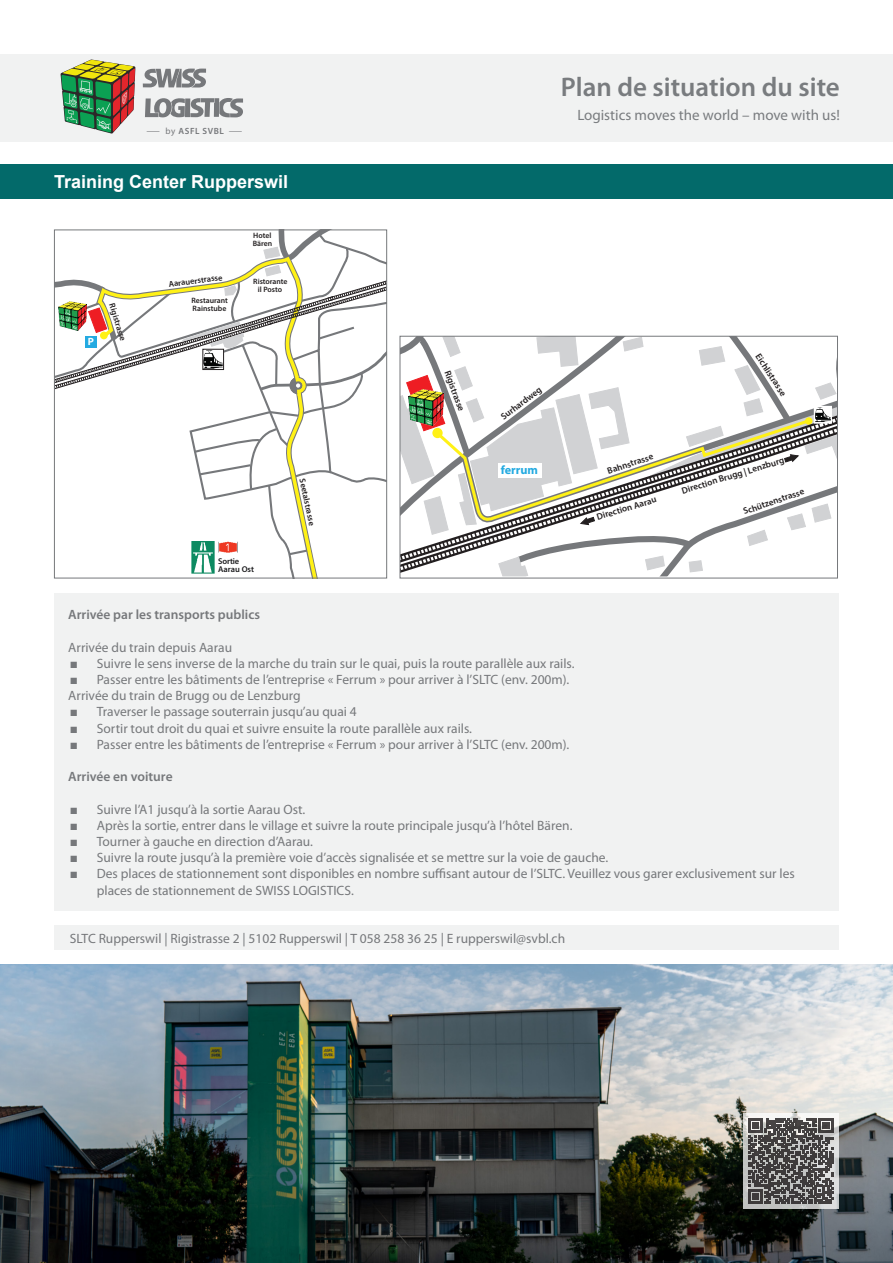
<style>
.page{position:relative;width:893px;height:1263px;background:#fff}
.page>*{position:absolute;margin:0;border:0;box-sizing:border-box;transform-origin:0 0}
.t1{font:600 27px "Myriad Pro";color:#797c7f}
.t2{font:700 18px "Arial";color:#fff}
.t3{font:15px "Myriad Pro";color:#797c7f}
.t4{font:13.5px/16.2px "Myriad Pro";color:#76787b}
.t5{font:600 13.5px "Myriad Pro";color:#76787b}
.t6{font:700 12.15px "Myriad Pro";color:#24aae1}
.t7{font:700 10.5px "Myriad Pro";color:#fff}
.t8{font:600 9.15px "Myriad Pro";color:#231f20}
.t9{font:600 9px "Myriad Pro";letter-spacing:.06em;color:#76787b}
.t10{font:600 8.4px "Myriad Pro";color:#231f20}
.t11{font:600 8.4px/8.4px "Myriad Pro";letter-spacing:-.01em;color:#1b1b1d}
.t12{font:600 7.8px/7.8px "Myriad Pro";color:#231f20;text-align:center}
.s1{font-weight:400}
.s2{font-family:"Arial"}
</style>
<div class="page">
<svg style="left:0;top:54px;width:893px;height:88px;fill:#f1f2f2"></svg>
<div style="left:0;top:165px;width:893px;height:34px;background:#036a6a"></div>
<img style="left:0;top:965px;width:893px;height:298px">
<div style="left:54px;top:593px;width:785px;height:318px;background:#f1f2f2"></div>
<div style="left:54px;top:925px;width:785px;height:25px;background:#f1f2f2"></div>
<svg style="left:56px;top:232px;width:329px;height:344px"></svg>
<div style="left:203px;top:349px;width:21px;height:21px;border:1px solid #231f20"></div>
<img style="left:203px;top:350px;width:21px;height:19px">
<img style="left:192px;top:541px;width:22px;height:32px">
<img style="left:219px;top:541px;width:19px;height:11px">
<div style="left:86px;top:336px;width:11px;height:11px;background:#24aae1"></div>
<img style="left:58px;top:302px;width:29px;height:29px">
<div style="left:54px;top:230px;width:333px;height:348px;border:1px solid #76787b"></div>
<svg style="left:402px;top:338px;width:434px;height:238px"></svg>
<img style="left:814px;top:407px;width:18px;height:16px">
<img style="left:408px;top:389px;width:35px;height:36px">
<div style="left:400px;top:336px;width:438px;height:242px;border:1px solid #76787b"></div>
<svg style="left:743px;top:1113px;width:96px;height:96px"></svg>
<svg style="left:748px;top:1118px;width:85px;height:85px;background:#686666"></svg>
<p class="t9" style="left:147px;top:125px;width:97px"><span class="s1">— by</span> ASFL SVBL <span class="s1">—</span></p>
<h2 class="t2" style="left:54px;top:170px;width:236px">Training Center Rupperswil</h2>
<p class="t12" style="left:253px;top:231px;width:20px">Hotel</p>
<p class="t7" style="left:88px;top:335px;width:8px">P</p>
<p class="t10" style="left:117px;top:302px;width:41px;rotate:73deg">Rigistrasse</p>
<p class="t12" style="left:253px;top:239px;width:21px">Bären</p>
<p class="t10" style="left:168px;top:279px;width:56px;rotate:-7deg">Aarauerstrasse</p>
<p class="t12" style="left:253px;top:277px;width:36px">Ristorante il Posto</p>
<p class="t12" style="left:191px;top:296px;width:38px;text-align:left">Restaurant<br>Rainstube</p>
<p class="t11" style="left:218px;top:557px;width:37px">Sortie<br>Aarau Ost</p>
<p class="t10" style="left:308px;top:477px;width:49px;rotate:78deg">Seetalstrasse</p>
<h1 class="t1" style="left:561px;top:70px;width:281px">Plan de situation du site</h1>
<p class="t3" style="left:577px;top:106px;width:264px">Logistics moves the world – move with us!</p>
<p class="t8" style="left:453px;top:369px;width:44px;rotate:70deg">Rigistrasse</p>
<p class="t8" style="left:498px;top:413px;width:50px;rotate:-37deg">Surhardweg</p>
<p class="t6" style="left:501px;top:462px;width:39px">ferrum</p>
<p class="t8" style="left:606px;top:465px;width:49px;rotate:-18deg">Bahnstrasse</p>
<p class="t8" style="left:595px;top:511px;width:64px;rotate:-17deg">Direction Aarau</p>
<p class="t8" style="left:763px;top:351px;width:50px;rotate:57deg">Eichlistrasse</p>
<p class="t8" style="left:680px;top:485px;width:108px;rotate:-17deg">Direction Brugg | Lenzburg</p>
<p class="t8" style="left:742px;top:506px;width:65px;rotate:-19deg">Schützenstrasse</p>
<p class="t5" style="left:68px;top:606px;width:193px">Arrivée par les transports publics</p>
<p class="t4" style="left:68px;top:639px;width:165px">Arrivée du train depuis Aarau</p>
<p class="t4" style="left:70px;top:655px;width:506px"><span class="s2">■</span> Suivre le sens inverse de la marche du train sur le quai, puis la route parallèle aux rails.</p>
<p class="t4" style="left:68px;top:671px;width:503px"><span class="s2">■</span> Passer entre les bâtiments de l’entreprise « Ferrum » pour arriver à l’SLTC (env. 200m).<br>Arrivée du train de Brugg ou de Lenzburg</p>
<p class="t4" style="left:70px;top:703px;width:288px"><span class="s2">■</span> Traverser le passage souterrain jusqu’au quai 4</p>
<p class="t4" style="left:70px;top:720px;width:404px"><span class="s2">■</span> Sortir tout droit du quai et suivre ensuite la route parallèle aux rails.</p>
<p class="t4" style="left:70px;top:736px;width:501px"><span class="s2">■</span> Passer entre les bâtiments de l’entreprise « Ferrum » pour arriver à l’SLTC (env. 200m).</p>
<p class="t5" style="left:68px;top:768px;width:106px">Arrivée en voiture</p>
<p class="t4" style="left:70px;top:801px;width:237px"><span class="s2">■</span> Suivre l’A1 jusqu’à la sortie Aarau Ost.</p>
<p class="t4" style="left:70px;top:817px;width:504px"><span class="s2">■</span> Après la sortie, entrer dans le village et suivre la route principale jusqu’à l’hôtel Bären.</p>
<p class="t4" style="left:70px;top:833px;width:245px"><span class="s2">■</span> Tourner à gauche en direction d’Aarau.</p>
<p class="t4" style="left:70px;top:849px;width:540px"><span class="s2">■</span> Suivre la route jusqu’à la première voie d’accès signalisée et se mettre sur la voie de gauche.</p>
<p class="t4" style="left:97px;top:865px;width:699px;text-indent:-27px"><span class="s2">■</span> Des places de stationnement sont disponibles en nombre suffisant autour de l’SLTC. Veuillez vous garer exclusivement sur les places de stationnement de SWISS LOGISTICS.</p>
<p class="t4" style="left:70px;top:930px;width:497px">SLTC Rupperswil | Rigistrasse 2 | 5102 Rupperswil | T 058 258 36 25 | E rupperswil@svbl.ch</p>
</div>
